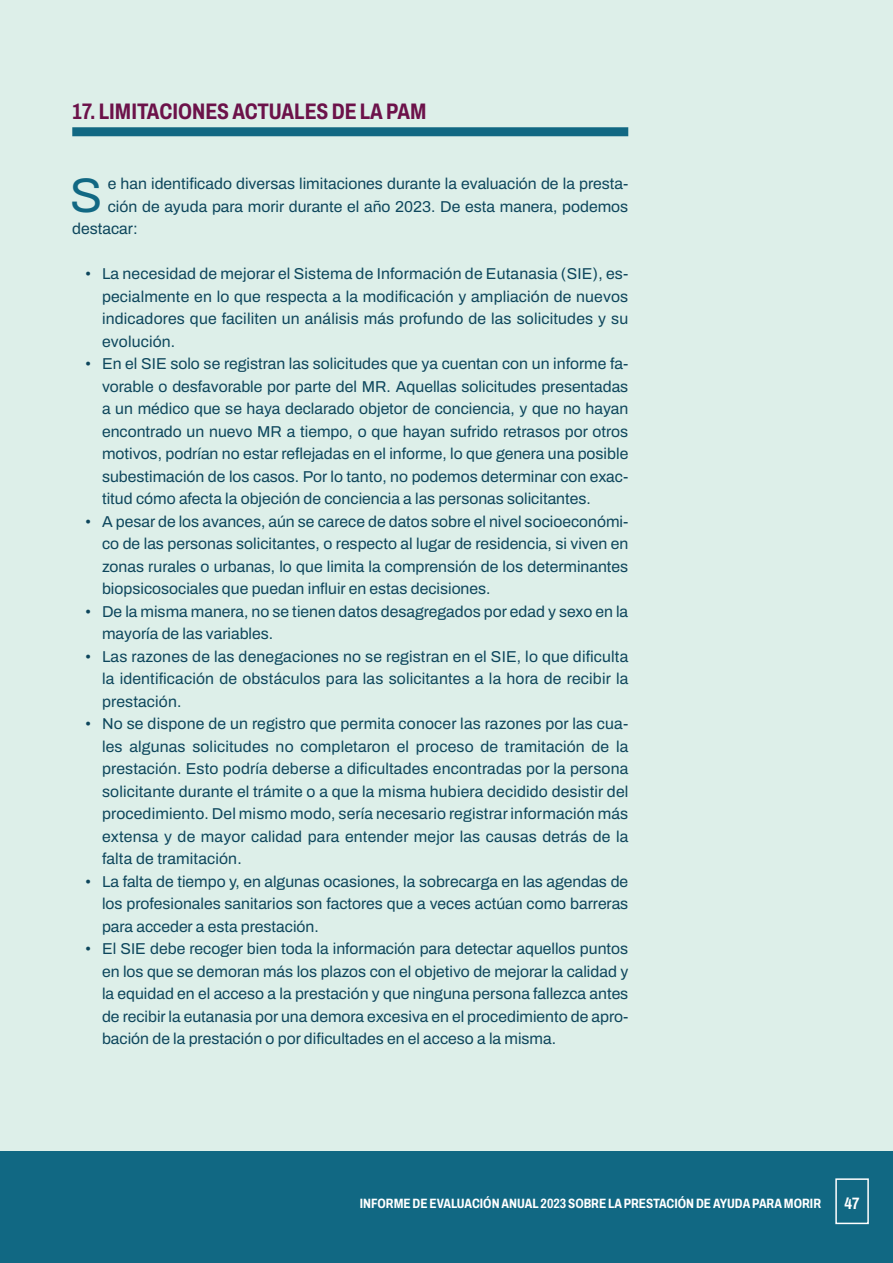
<style>
.page{position:relative;width:893px;height:1263px;background:#fff}
.page>*{position:absolute;margin:0;border:0;box-sizing:border-box;transform-origin:0 0}
.t1{font:48.6px "Archivo";color:#116883}
.t2{font:700 22.5px "Archivo Condensed";color:#6c124a}
.t3{font:700 16.5px "Archivo Condensed";color:#fff}
.t4{font:15.75px/22.5px "Archivo";color:#0d465c;text-align:justify}
.t5{font:700 13.5px "Archivo Condensed";color:#fff}
</style>
<div class="page">
<hr style="left:0;top:0;width:1px;height:1263px;background:#ddefe9">
<div style="left:1px;top:0;width:892px;height:1263px;background:#ddefe9"></div>
<hr style="left:0;top:1151px;width:1px;height:112px;background:#116883">
<div style="left:1px;top:1151px;width:892px;height:112px;background:#116883"></div>
<svg style="left:837px;top:1224px;width:30px;height:1px"></svg>
<div style="left:835px;top:1178px;width:34px;height:46px;border:2px solid #fff"></div>
<div style="left:72px;top:127px;width:556px;height:9px;background:#116883"></div>
<h2 class="t2" style="left:72px;top:94px;width:356px">17. LIMITACIONES ACTUALES DE LA PAM</h2>
<h1 class="t1" style="left:70px;top:158px;width:34px">S</h1>
<p class="t4" style="left:108px;top:172px;width:522px">e han identificado diversas limitaciones durante la evaluación de la presta-</p>
<p class="t4" style="left:108px;top:195px;width:522px">ción de ayuda para morir durante el año 2023. De esta manera, podemos</p>
<p class="t4" style="left:72px;top:217px;width:67px">destacar:</p>
<p class="t4" style="left:102px;top:262px;width:528px;text-indent:-17px">• La necesidad de mejorar el Sistema de Información de Eutanasia (SIE), es&shy;pecialmente en lo que respecta a la modificación y ampliación de nuevos indicadores que faciliten un análisis más profundo de las solicitudes y su evolución.</p>
<p class="t4" style="left:102px;top:352px;width:528px;text-indent:-17px">• En el SIE solo se registran las solicitudes que ya cuentan con un informe fa&shy;vorable o desfavorable por parte del MR. Aquellas solicitudes presentadas a un médico que se haya declarado objetor de conciencia, y que no hayan encontrado un nuevo MR a tiempo, o que hayan sufrido retrasos por otros motivos, podrían no estar reflejadas en el informe, lo que genera una posible subestimación de los casos. Por lo tanto, no podemos determinar con exac&shy;titud cómo afecta la objeción de conciencia a las personas solicitantes.</p>
<p class="t4" style="left:102px;top:510px;width:528px;text-indent:-17px">• A pesar de los avances, aún se carece de datos sobre el nivel socioeconómi&shy;co de las personas solicitantes, o respecto al lugar de residencia, si viven en zonas rurales o urbanas, lo que limita la comprensión de los determinantes biopsicosociales que puedan influir en estas decisiones.</p>
<p class="t4" style="left:102px;top:600px;width:528px;text-indent:-17px">• De la misma manera, no se tienen datos desagregados por edad y sexo en la mayoría de las variables.</p>
<p class="t4" style="left:102px;top:645px;width:528px;text-indent:-17px">• Las razones de las denegaciones no se registran en el SIE, lo que dificulta la identificación de obstáculos para las solicitantes a la hora de recibir la prestación.</p>
<p class="t4" style="left:102px;top:712px;width:528px;text-indent:-17px">• No se dispone de un registro que permita conocer las razones por las cua&shy;les algunas solicitudes no completaron el proceso de tramitación de la prestación. Esto podría deberse a dificultades encontradas por la persona solicitante durante el trámite o a que la misma hubiera decidido desistir del procedimiento. Del mismo modo, sería necesario registrar información más extensa y de mayor calidad para entender mejor las causas detrás de la falta de tramitación.</p>
<p class="t4" style="left:102px;top:870px;width:528px;text-indent:-17px">• La falta de tiempo y, en algunas ocasiones, la sobrecarga en las agendas de los profesionales sanitarios son factores que a veces actúan como barreras para acceder a esta prestación.</p>
<p class="t4" style="left:102px;top:938px;width:528px;text-indent:-17px">• El SIE debe recoger bien toda la información para detectar aquellos puntos en los que se demoran más los plazos con el objetivo de mejorar la calidad y la equidad en el acceso a la prestación y que ninguna persona fallezca antes de recibir la eutanasia por una demora excesiva en el procedimiento de apro&shy;bación de la prestación o por dificultades en el acceso a la misma.</p>
<p class="t5" style="left:360px;top:1193px;width:463px">INFORME DE EVALUACIÓN ANUAL 2023 SOBRE LA PRESTACIÓN DE AYUDA PARA MORIR</p>
<p class="t3" style="left:844px;top:1190px;width:17px">47</p>
</div>
